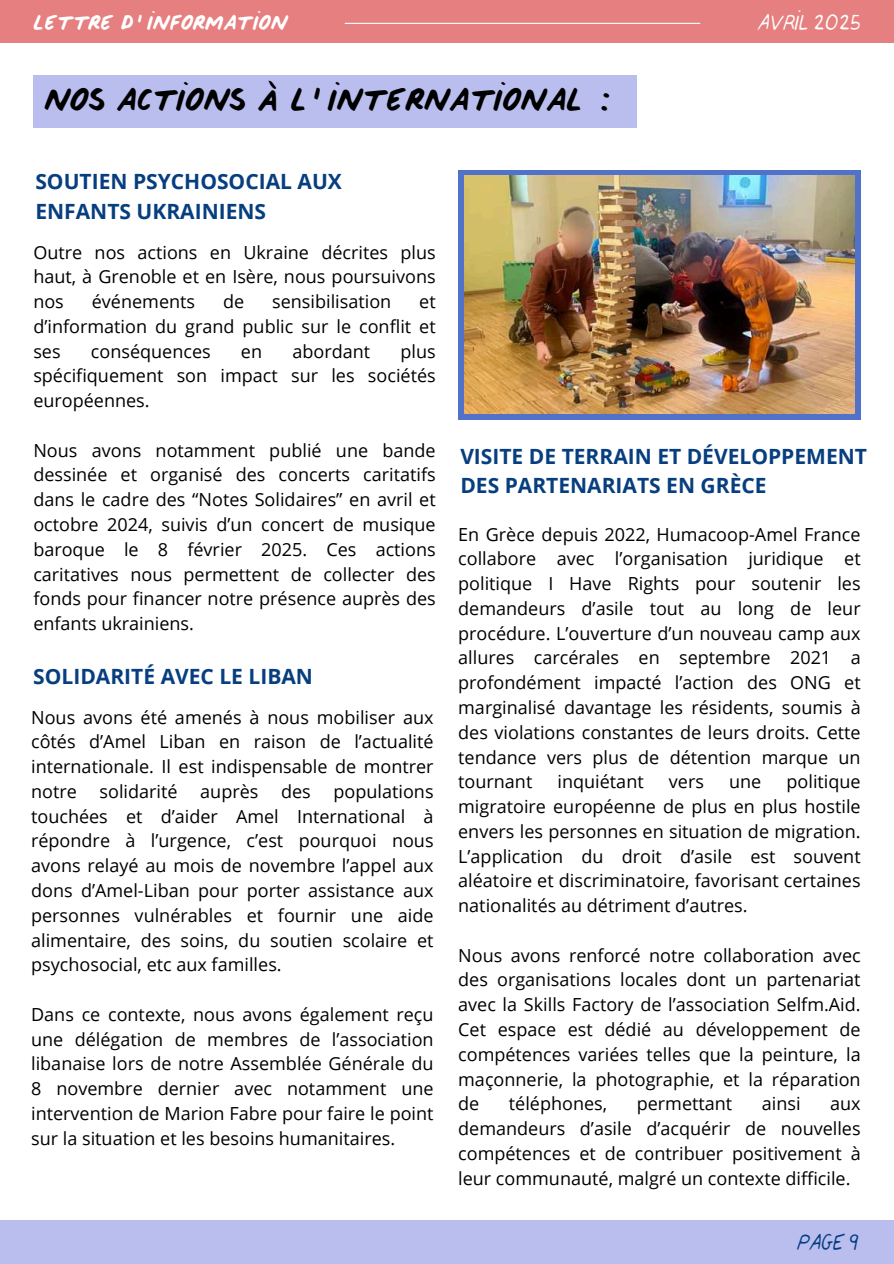
<style>
.page{position:relative;width:894px;height:1264px;background:#fff}
.page>*{position:absolute;margin:0;border:0;box-sizing:border-box;transform-origin:0 0}
.t1{font:33.45px "bertadisale";color:#000}
.t2{font:22.95px "bertadisalelight";color:#fff}
.t3{font:22.95px "bertadisalelight";color:#063e7f}
.t4{font:21.9px "bertadisale";color:#fff}
.t5{font:700 21px/29.2px "Open Sans";color:#063e7f}
.t6{font:18px/24.8px "Open Sans";color:#000;text-align:justify}
</style>
<div class="page">
<div style="left:0;top:0;width:893px;height:43px;background:#e67f7f"></div>
<hr style="left:345px;top:23px;width:355px;height:1px;background:#fff">
<div style="left:0;top:1220px;width:893px;height:43px;background:#b9beef"></div>
<div style="left:33px;top:75px;width:604px;height:53px;background:#b9beef"></div>
<div style="left:458px;top:170px;width:402px;height:250px;background:#5271c8"></div>
<img style="left:464px;top:176px;width:389px;height:238px">
<p class="t4" style="left:33px;top:9px;width:256px">LETTRE D’INFORMATION</p>
<p class="t2" style="left:757px;top:6px;width:103px">Avril 2025</p>
<h1 class="t1" style="left:45px;top:80px;width:571px">NOS ACTIONS À L’INTERNATIONAL :</h1>
<p class="t5" style="left:35px;top:166px;width:308px">SOUTIEN PSYCHOSOCIAL AUX<br>ENFANTS UKRAINIENS</p>
<p class="t6" style="left:33px;top:239px;width:404px">Outre nos actions en Ukraine décrites plus haut, à Grenoble et en Isère, nous poursuivons nos</p>
<p class="t6" style="left:92px;top:289px;width:105px">événements</p>
<p class="t6" style="left:223px;top:289px;width:23px">de</p>
<p class="t6" style="left:272px;top:289px;width:121px">sensibilisation</p>
<p class="t6" style="left:33px;top:289px;width:404px;text-indent:386px">et d’information du grand public sur le conflit et ses</p>
<p class="t6" style="left:91px;top:338px;width:121px">conséquences</p>
<p class="t6" style="left:241px;top:338px;width:23px">en</p>
<p class="t6" style="left:292px;top:338px;width:79px">abordant</p>
<p class="t6" style="left:33px;top:338px;width:404px;text-indent:367px">plus spécifiquement son impact sur les sociétés européennes.</p>
<p class="t6" style="left:33px;top:437px;width:404px">Nous avons notamment publié une bande dessinée et organisé des concerts caritatifs dans le cadre des &lt;Notes Solidaires= en avril et octobre 2024, suivis d’un concert de musique baroque le 8 février 2025. Ces actions caritatives nous permettent de collecter des fonds pour financer notre présence auprès des enfants ukrainiens.</p>
<p class="t5" style="left:33px;top:661px;width:281px">SOLIDARITÉ AVEC LE LIBAN</p>
<p class="t6" style="left:31px;top:704px;width:404px">Nous avons été amenés à nous mobiliser aux côtés d’Amel Liban en raison de l’actualité internationale. Il est indispensable de montrer notre</p>
<p class="t6" style="left:99px;top:778px;width:79px">solidarité</p>
<p class="t6" style="left:200px;top:778px;width:60px">auprès</p>
<p class="t6" style="left:281px;top:778px;width:31px">des</p>
<p class="t6" style="left:31px;top:778px;width:404px;text-indent:302px">populations touchées et d’aider Amel International à répondre à l’urgence, c’est pourquoi nous avons relayé au mois de novembre l’appel aux dons d’Amel-Liban pour porter assistance aux personnes vulnérables et fournir une aide alimentaire, des soins, du soutien scolaire et psychosocial, etc aux familles.</p>
<p class="t6" style="left:31px;top:1001px;width:404px">Dans ce contexte, nous avons également reçu une délégation de membres de l’association libanaise lors de notre Assemblée Générale du 8 novembre dernier avec notamment une intervention de Marion Fabre pour faire le point sur la situation et les besoins humanitaires.</p>
<p class="t5" style="left:460px;top:441px;width:408px">VISITE DE TERRAIN ET DÉVELOPPEMENT<br>DES PARTENARIATS EN GRÈCE</p>
<p class="t6" style="left:458px;top:521px;width:404px">En Grèce depuis 2022, Humacoop-Amel France collabore avec l’organisation juridique et politique I Have Rights pour soutenir les demandeurs d’asile tout au long de leur procédure. L’ouverture d’un nouveau camp aux allures carcérales en septembre 2021 a profondément impacté l’action des ONG et marginalisé davantage les résidents, soumis à des violations constantes de leurs droits. Cette tendance vers plus de détention marque un tournant</p>
<p class="t6" style="left:557px;top:769px;width:88px">inquiétant</p>
<p class="t6" style="left:668px;top:769px;width:37px">vers</p>
<p class="t6" style="left:729px;top:769px;width:34px">une</p>
<p class="t6" style="left:458px;top:769px;width:404px;text-indent:328px">politique migratoire européenne de plus en plus hostile envers les personnes en situation de migration.<br>L’application du droit d’asile est souvent aléatoire et discriminatoire, favorisant certaines nationalités au détriment d’autres.</p>
<p class="t6" style="left:458px;top:942px;width:404px">Nous avons renforcé notre collaboration avec des organisations locales dont un partenariat avec la Skills Factory de l’association Selfm.Aid.<br>Cet espace est dédié au développement de compétences variées telles que la peinture, la maçonnerie, la photographie, et la réparation de</p>
<p class="t6" style="left:508px;top:1090px;width:100px">téléphones,</p>
<p class="t6" style="left:636px;top:1090px;width:97px">permettant</p>
<p class="t6" style="left:761px;top:1090px;width:40px">ainsi</p>
<p class="t6" style="left:458px;top:1090px;width:404px;text-indent:372px">aux demandeurs d’asile d’acquérir de nouvelles compétences et de contribuer positivement à leur communauté, malgré un contexte difficile.</p>
<p class="t3" style="left:795px;top:1226px;width:65px">PAGE 9</p>
</div>
